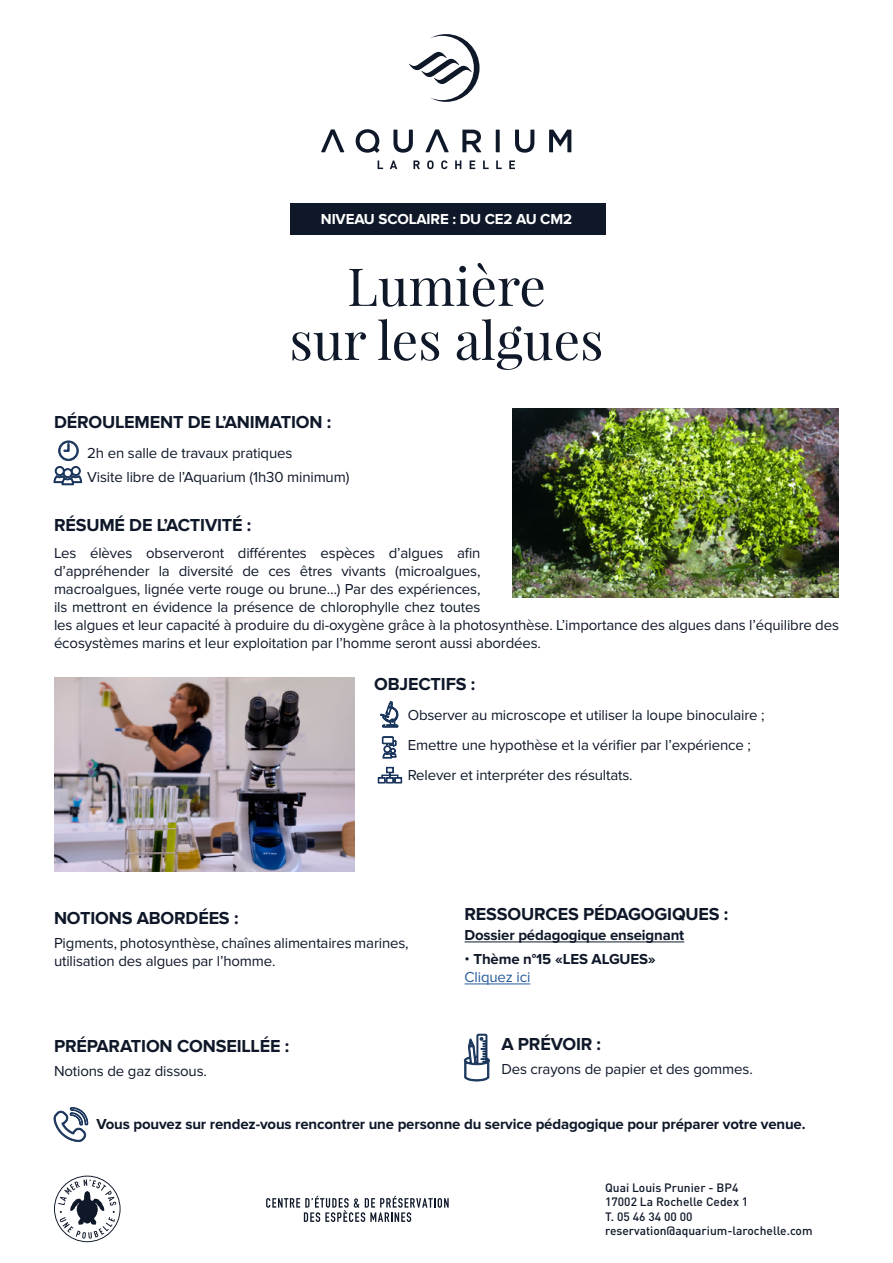
<style>
.page{position:relative;width:893px;height:1263px;background:#fff}
.page>*{position:absolute;margin:0;border:0;box-sizing:border-box;transform-origin:0 0}
.t1{font:52.5px "Playfair Display";color:#0f1829}
.t2{font:700 18px "Proxima Nova";letter-spacing:-.01em;color:#0f1829}
.t3{font:15px/18px "Proxima Nova";letter-spacing:-.01em;color:#0f1829}
.t4{font:700 15px/18px "Proxima Nova";letter-spacing:-.01em;color:#0f1829}
.t5{font:700 15px "Proxima Nova";letter-spacing:-.01em;color:#fff}
.t6{font:500 12px/14.4px "DIN Pro";color:#0f1829}
.s1{font-weight:400}
.s2{font-weight:400;color:#275b9b}
</style>
<div class="page">
<svg style="left:509px;top:160px;width:6px;height:9px"></svg>
<svg style="left:496px;top:160px;width:6px;height:9px"></svg>
<svg style="left:483px;top:160px;width:6px;height:9px"></svg>
<svg style="left:470px;top:160px;width:5px;height:9px"></svg>
<svg style="left:455px;top:160px;width:6px;height:9px"></svg>
<svg style="left:441px;top:160px;width:6px;height:9px"></svg>
<svg style="left:427px;top:160px;width:7px;height:9px"></svg>
<svg style="left:413px;top:160px;width:7px;height:9px"></svg>
<svg style="left:390px;top:160px;width:7px;height:9px"></svg>
<svg style="left:378px;top:160px;width:5px;height:9px"></svg>
<svg style="left:549px;top:130px;width:22px;height:22px"></svg>
<svg style="left:515px;top:130px;width:19px;height:23px"></svg>
<svg style="left:496px;top:130px;width:4px;height:22px"></svg>
<svg style="left:462px;top:130px;width:19px;height:22px"></svg>
<svg style="left:425px;top:129px;width:24px;height:23px"></svg>
<svg style="left:393px;top:130px;width:20px;height:23px"></svg>
<svg style="left:356px;top:129px;width:23px;height:24px"></svg>
<svg style="left:321px;top:129px;width:23px;height:23px"></svg>
<svg style="left:409px;top:34px;width:70px;height:68px"></svg>
<svg style="left:266px;top:1196px;width:183px;height:26px"></svg>
<svg style="left:54px;top:1175px;width:67px;height:67px"></svg>
<div style="left:290px;top:203px;width:316px;height:31px;background:#0f1829"></div>
<img style="left:513px;top:408px;width:326px;height:189px">
<hr style="left:465px;top:942px;width:219px;height:1px;background:#0f1829">
<hr style="left:465px;top:984px;width:65px;height:1px;background:#275b9b">
<svg style="left:464px;top:1034px;width:26px;height:47px"></svg>
<svg style="left:54px;top:1107px;width:34px;height:35px"></svg>
<svg style="left:54px;top:441px;width:28px;height:44px"></svg>
<img style="left:54px;top:677px;width:300px;height:195px">
<svg style="left:382px;top:736px;width:14px;height:22px"></svg>
<svg style="left:380px;top:701px;width:18px;height:26px"></svg>
<svg style="left:378px;top:767px;width:24px;height:16px"></svg>
<p class="t5" style="left:321px;top:210px;width:253px">NIVEAU SCOLAIRE : DU CE2 AU CM2</p>
<h1 class="t1" style="left:347px;top:253px;width:200px">Lumière</h1>
<h1 class="t1" style="left:289px;top:308px;width:316px">sur les algues</h1>
<p class="t2" style="left:54px;top:411px;width:279px">DÉROULEMENT DE L’ANIMATION :</p>
<p class="t3" style="left:87px;top:441px;width:264px;line-height:24px">2h en salle de travaux pratiques<br>Visite libre de l’Aquarium (1h30 minimum)</p>
<p class="t2" style="left:54px;top:514px;width:199px">RÉSUMÉ DE L’ACTIVITÉ :</p>
<p class="t3" style="left:54px;top:544px;width:786px">Les élèves observeront différentes espèces d’algues afin<br>d’appréhender la diversité de ces êtres vivants (microalgues,<br>macroalgues, lignée verte rouge ou brune…) Par des expériences,<br>ils mettront en évidence la présence de chlorophylle chez toutes<br>les algues et leur capacité à produire du di-oxygène grâce à la photosynthèse. L’importance des algues dans l’équilibre des écosystèmes marins et leur exploitation par l’homme seront aussi abordées.</p>
<p class="t2" style="left:374px;top:674px;width:103px">OBJECTIFS :</p>
<p class="t3" style="left:408px;top:701px;width:358px;line-height:30px">Observer au microscope et utiliser la loupe binoculaire ;<br>Emettre une hypothèse et la vérifier par l’expérience ;<br>Relever et interpréter des résultats.</p>
<p class="t2" style="left:54px;top:907px;width:186px">NOTIONS ABORDÉES :</p>
<p class="t3" style="left:54px;top:934px;width:356px">Pigments, photosynthèse, chaînes alimentaires marines, utilisation des algues par l’homme.</p>
<p class="t2" style="left:54px;top:1035px;width:237px">PRÉPARATION CONSEILLÉE :</p>
<p class="t3" style="left:54px;top:1062px;width:154px">Notions de gaz dissous.</p>
<p class="t2" style="left:465px;top:904px;width:265px">RESSOURCES PÉDAGOGIQUES :</p>
<p class="t4" style="left:465px;top:926px;width:221px">Dossier pédagogique enseignant</p>
<p class="t4" style="left:465px;top:950px;width:193px"><span class="s1">•</span> Thème n°15 «LES ALGUES»<br><span class="s2">Cliquez ici</span></p>
<p class="t2" style="left:501px;top:1034px;width:101px">A PRÉVOIR :</p>
<p class="t3" style="left:501px;top:1060px;width:253px">Des crayons de papier et des gommes.</p>
<p class="t4" style="left:97px;top:1115px;width:710px">Vous pouvez sur rendez-vous rencontrer une personne du service pédagogique pour préparer votre venue.</p>
<p class="t6" style="left:605px;top:1180px;width:209px">Quai Louis Prunier - BP4<br>17002 La Rochelle Cedex 1<br>T. 05 46 34 00 00 reservation@aquarium-larochelle.com</p>
</div>
